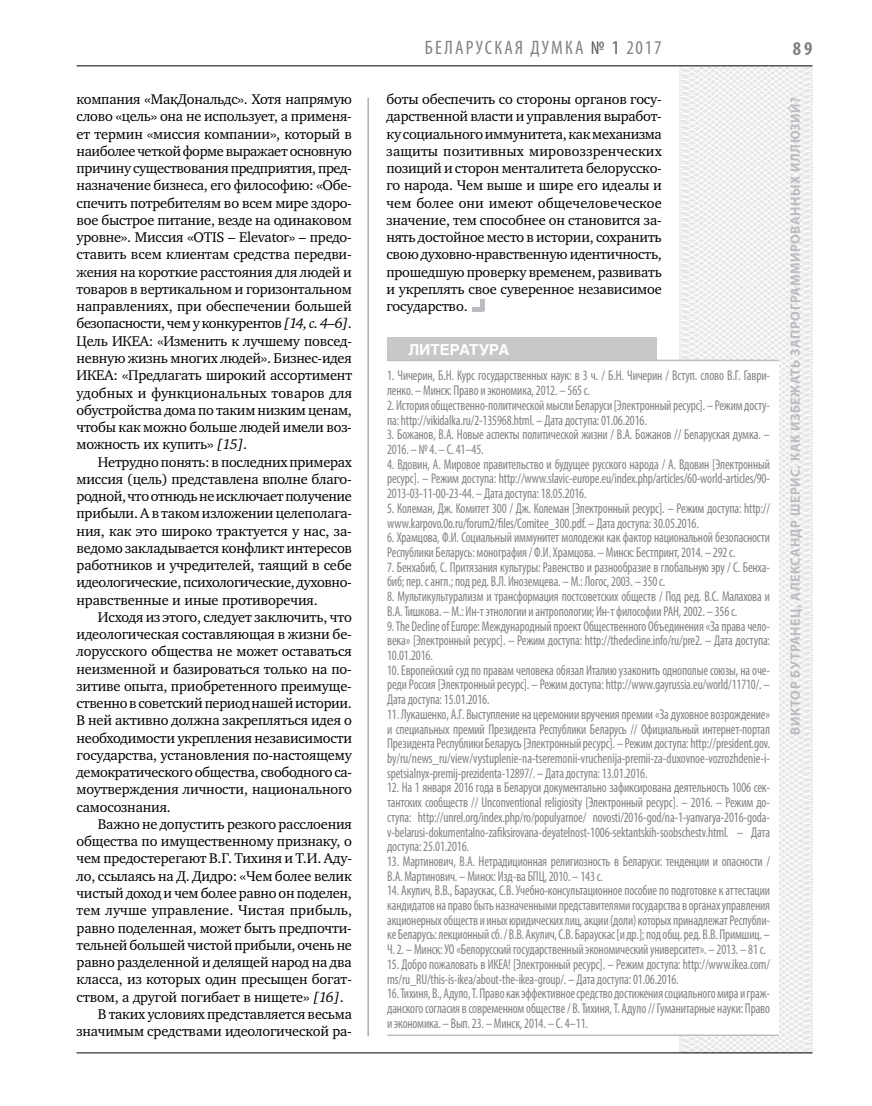
<style>
.page{position:relative;width:872px;height:1106px;background:#fff}
.page>*{position:absolute;margin:0;border:0;box-sizing:border-box;transform-origin:0 0}
.t1{font:condensed 19.5px "Myriad Pro";letter-spacing:.11em;color:#808285}
.t2{font:700 condensed 19.5px "Myriad Pro";color:#808285}
.t3{font:700 15px "Helios";color:#fff}
.t4{font:14.4px/17.2px "Charter C";letter-spacing:-.01em;color:#000;text-align:justify}
.t5{font:condensed 14.25px/14.7px "Myriad Pro";letter-spacing:-.01em;color:#808285;scale:.9 1}
.t6{font:700 13.5px "Myriad Pro";letter-spacing:.04em;color:#bcbdc0}
.s1{font-style:italic}
.s2{color:#58595b}
</style>
<div class="page">
<hr style="left:368px;top:98px;width:1px;height:938px;background:#808285">
<svg style="left:621px;top:65px;width:192px;height:989px"></svg>
<hr style="left:77px;top:65px;width:735px;height:1px;background:#000">
<hr style="left:77px;top:1052px;width:735px;height:1px;background:#000">
<div style="left:387px;top:337px;width:269px;height:23px;background:#c6c8ca"></div>
<div style="left:387px;top:361px;width:391px;height:675px;background:#fff"></div>
<hr style="left:387px;top:1034px;width:392px;height:2px;background:#bcbdc0">
<hr style="left:387px;top:360px;width:391px;height:1px;background:#bcbdc0">
<hr style="left:480px;top:299px;width:4px;height:12px;background:#bcbdc0">
<hr style="left:472px;top:307px;width:12px;height:4px;background:#bcbdc0">
<p class="t4" style="left:77px;top:91px;width:277px">компания «МакДональдс». Хотя напрямую слово «цель» она не использует, а применя&shy;ет термин «миссия компании», который в наиболее четкой форме выражает основную причину существования предприятия, пред&shy;назначение бизнеса, его философию: «Обе&shy;спечить потребителям во всем мире здоро&shy;вое быстрое питание, везде на одинаковом уровне». Миссия «OTIS – Elevator» – предо&shy;ставить всем клиентам средства передви&shy;жения на короткие расстояния для людей и товаров в вертикальном и горизонтальном направлениях, при обеспечении большей безопасности, чем у конкурентов <span class="s1">[14, с. 4–6]</span>.<br>Цель ИКЕА: «Изменить к лучшему повсед&shy;невную жизнь многих людей». Бизнес-идея ИКЕА: «Предлагать широкий ассортимент удобных и функциональных товаров для обустройства дома по таким низким ценам, чтобы как можно больше людей имели воз&shy;можность их купить» <span class="s1">[15]</span>.</p>
<p class="t4" style="left:77px;top:453px;width:277px;text-indent:21px">Нетрудно понять: в последних примерах миссия (цель) представлена вполне благо&shy;родной, что отнюдь не исключает получение прибыли. А в таком изложении целеполага&shy;ния, как это широко трактуется у нас, за&shy;ведомо закладывается конфликт интересов работников и учредителей, таящий в себе идеологические, психологические, духовно&shy;нравственные и иные противоречия.</p>
<p class="t4" style="left:77px;top:608px;width:277px;text-indent:21px">Исходя из этого, следует заключить, что идеологическая составляющая в жизни бе&shy;лорусского общества не может оставаться неизменной и базироваться только на по&shy;зитиве опыта, приобретенного преимуще&shy;ственно в советский период нашей истории.<br>В ней активно должна закрепляться идея о необходимости укрепления независимости государства, установления по-настоящему демократического общества, свободного са&shy;моутверждения личности, национального самосознания.</p>
<p class="t4" style="left:98px;top:815px;width:255px">Важно не допустить резкого расслоения</p>
<p class="t4" style="left:77px;top:833px;width:277px">общества по имущественному признаку, о</p>
<p class="t4" style="left:77px;top:850px;width:277px">чем предостерегают В.Г. Тихиня и Т.И. Аду-</p>
<p class="t4" style="left:77px;top:867px;width:277px">ло, ссылаясь на Д. Дидро: «Чем более велик</p>
<p class="t4" style="left:77px;top:884px;width:277px">чистый доход и чем более равно он поделен,</p>
<p class="t4" style="left:77px;top:902px;width:277px">тем лучше управление. Чистая прибыль,</p>
<p class="t4" style="left:77px;top:919px;width:277px">равно поделенная, может быть предпочти-</p>
<p class="t4" style="left:77px;top:936px;width:277px">тельней большей чистой прибыли, очень не</p>
<p class="t4" style="left:77px;top:953px;width:277px">равно разделенной и делящей народ на два</p>
<p class="t4" style="left:77px;top:971px;width:277px">класса, из которых один пресыщен богат-</p>
<p class="t4" style="left:77px;top:988px;width:269px">ством, а другой погибает в нищете» <span class="s1">[16]</span>.</p>
<p class="t4" style="left:98px;top:1005px;width:256px">В таких условиях представляется весьма</p>
<p class="t4" style="left:77px;top:1022px;width:277px">значимым средствами идеологической ра-</p>
<h1 class="t1" style="left:425px;top:36px;width:238px">БЕЛАРУСКАЯ ДУМКА <span class="s2">№ 1</span> 2017</h1>
<h1 class="t2" style="left:793px;top:37px;width:21px">89</h1>
<p class="t4" style="left:386px;top:91px;width:277px">боты обеспечить со стороны органов госу&shy;дарственной власти и управления выработ&shy;ку социального иммунитета, как механизма защиты позитивных мировоззренческих позиций и сторон менталитета белорусско&shy;го народа. Чем выше и шире его идеалы и чем более они имеют общечеловеческое значение, тем способнее он становится за&shy;нять достойное место в истории, сохранить свою духовно-нравственную идентичность, прошедшую проверку временем, развивать и укреплять свое суверенное независимое государство.</p>
<p class="t6" style="left:786px;top:734px;width:639px;rotate:-90deg">Виктор БУТРАНЕЦ, Александр ШЕРИС. Как избежать запрограммированных иллюзий?</p>
<p class="t3" style="left:408px;top:340px;width:103px">Литература</p>
<p class="t5" style="left:387px;top:368px;width:427px">1. Чичерин, Б.Н. Курс государственных наук: в 3 ч. / Б.Н. Чичерин / Вступ. слово В.Г. Гаври&shy;ленко. – Минск: Право и экономика, 2012. – 565 с.</p>
<p class="t5" style="left:387px;top:397px;width:427px">2. История общественно-политической мысли Беларуси [Электронный ресурс]. – Режим досту&shy;па: http://vikidalka.ru/2-135968.html. – Дата доступа: 01.06.2016.</p>
<p class="t5" style="left:387px;top:427px;width:427px">3. Божанов, В.А. Новые аспекты политической жизни / В.А. Божанов // Беларуская думка. –<br>2016. – № 4. – С. 41–45.</p>
<p class="t5" style="left:387px;top:456px;width:427px;text-align:justify">4. Вдовин, А. Мировое правительство и будущее русского народа / А. Вдовин [Электронный ресурс]. – Режим доступа: http://www.slavic-europe.eu/index.php/articles/60-world-articles/90- 2013-03-11-00-23-44. – Дата доступа: 18.05.2016.</p>
<p class="t5" style="left:387px;top:500px;width:427px">5. Колеман, Дж. Комитет 300 / Дж. Колеман [Электронный ресурс]. – Режим доступа: http:// www.karpovo.0o.ru/forum2/files/Comitee_300.pdf. – Дата доступа: 30.05.2016.</p>
<p class="t5" style="left:387px;top:530px;width:427px">6. Храмцова, Ф.И. Социальный иммунитет молодежи как фактор национальной безопасности<br>Республики Беларусь: монография / Ф.И. Храмцова. – Минск: Бестпринт, 2014. – 292 с.</p>
<p class="t5" style="left:387px;top:559px;width:427px">7. Бенхабиб, С. Притязания культуры: Равенство и разнообразие в глобальную эру / С. Бенха&shy;биб; пер. с англ.; под ред. В.Л. Иноземцева. – М.: Логос, 2003. – 350 с.</p>
<p class="t5" style="left:387px;top:589px;width:427px">8. Мультикультурализм и трансформация постсоветских обществ / Под ред. В.С. Малахова и<br>В.А. Тишкова. – М.: Ин-т этнологии и антропологии; Ин-т философии РАН, 2002. – 356 с.</p>
<p class="t5" style="left:387px;top:618px;width:427px;text-align:justify">9. The Decline of Europe: Международный проект Общественного Объединения «За права чело&shy;века» [Электронный ресурс]. – Режим доступа: http://thedecline.info/ru/pre2. – Дата доступа:<br>10.01.2016.</p>
<p class="t5" style="left:387px;top:662px;width:427px;text-align:justify">10. Европейский суд по правам человека обязал Италию узаконить однополые союзы, на оче&shy;реди Россия [Электронный ресурс]. – Режим доступа: http://www.gayrussia.eu/world/11710/. – Дата доступа: 15.01.2016.</p>
<p class="t5" style="left:387px;top:706px;width:427px;text-align:justify">11. Лукашенко, А.Г. Выступление на церемонии вручения премии «За духовное возрождение» и специальных премий Президента Республики Беларусь // Официальный интернет-портал Президента Республики Беларусь [Электронный ресурс]. – Режим доступа: http://president.gov. by/ru/news_ru/view/vystuplenie-na-tseremonii-vruchenija-premii-za-duxovnoe-vozrozhdenie-i&shy;spetsialnyx-premij-prezidenta-12897/. – Дата доступа: 13.01.2016.</p>
<p class="t5" style="left:387px;top:780px;width:427px;text-align:justify">12. На 1 января 2016 года в Беларуси документально зафиксирована деятельность 1006 сек&shy;тантских сообществ // Unconventional religiosity [Электронный ресурс]. – 2016. – Режим до&shy;ступа: http://unrel.org/index.php/ro/populyarnoe/ novosti/2016-god/na-1-yanvarya-2016-goda&shy;v-belarusi-dokumentalno-zafiksirovana-deyatelnost-1006-sektantskih-soobschestv.html. – Дата доступа: 25.01.2016.</p>
<p class="t5" style="left:387px;top:853px;width:427px">13. Мартинович, В.А. Нетрадиционная религиозность в Беларуси: тенденции и опасности /<br>В.А. Мартинович. – Минск: Изд-ва БПЦ, 2010. – 143 с.</p>
<p class="t5" style="left:387px;top:883px;width:427px;text-align:justify">14. Акулич, В.В., Бараускас, С.В. Учебно-консультационное пособие по подготовке к аттестации кандидатов на право быть назначенными представителями государства в органах управления акционерных обществ и иных юридических лиц, акции (доли) которых принадлежат Республи&shy;ке Беларусь: лекционный сб. / В.В. Акулич, С.В. Бараускас [и др.]; под общ. ред. В.В. Примшиц. – Ч. 2. – Минск: УО «Белорусский государственный экономический университет». – 2013. – 81 с.</p>
<p class="t5" style="left:387px;top:956px;width:427px">15. Добро пожаловать в ИКЕА! [Электронный ресурс]. – Режим доступа: http://www.ikea.com/ ms/ru_RU/this-is-ikea/about-the-ikea-group/. – Дата доступа: 01.06.2016.</p>
<p class="t5" style="left:387px;top:986px;width:427px;text-align:justify">16. Тихиня, В., Адуло, Т. Право как эффективное средство достижения социального мира и граж&shy;данского согласия в современном обществе / В. Тихиня, Т. Адуло // Гуманитарные науки: Право и экономика. – Вып. 23. – Минск, 2014. – С. 4–11.</p>
</div>
